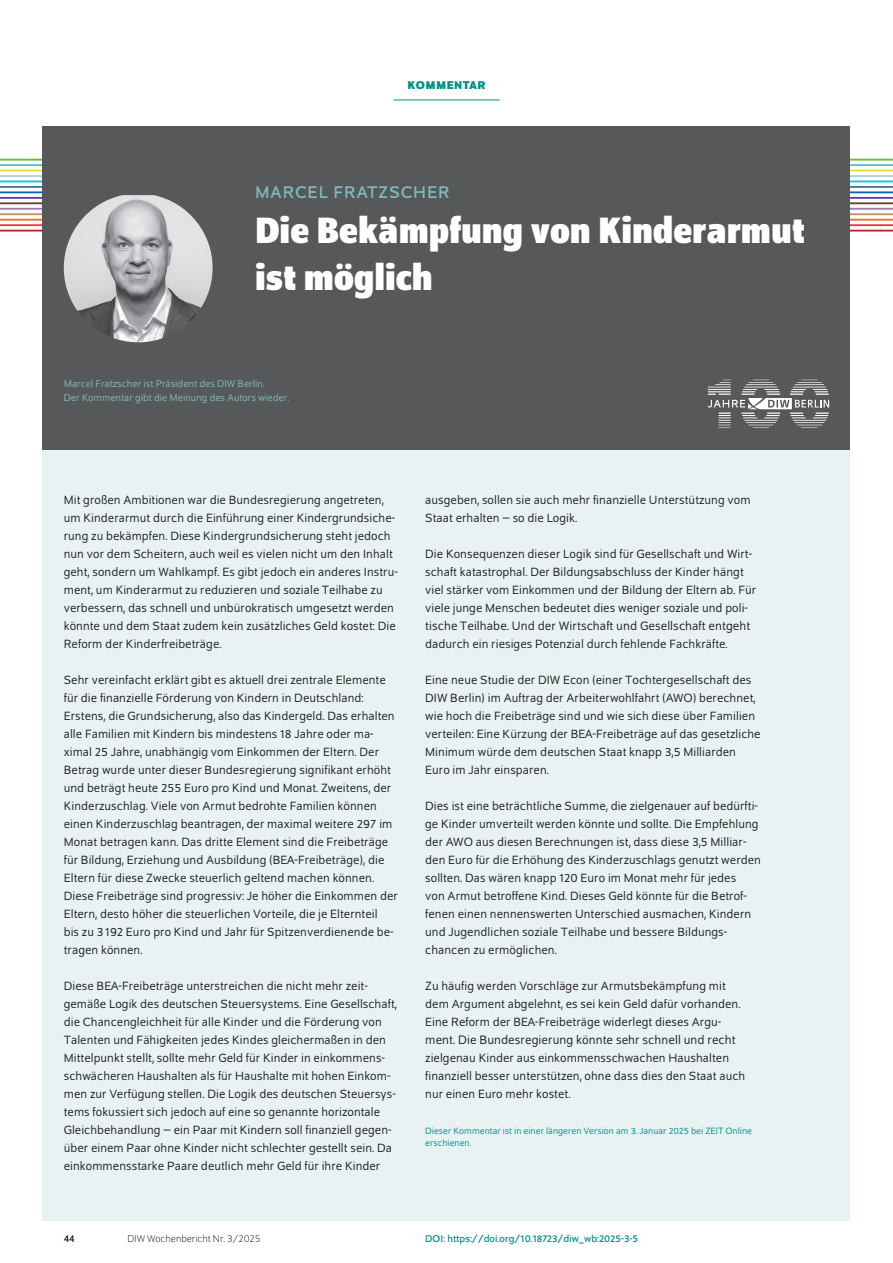
<style>
.page{position:relative;width:893px;height:1263px;background:#fff}
.page>*{position:absolute;margin:0;border:0;box-sizing:border-box;transform-origin:0 0}
.t1{font:700 semi-condensed 39px/46.8px "Schumpeter";color:#fff}
.t2{font:18px "Schumpeter";letter-spacing:.05em;color:#7fbbba}
.t3{font:13.05px "Schumpeter Blond";letter-spacing:.005em;color:#231f20}
.t4{font:12.75px/18px "Schumpeter Blond";letter-spacing:.005em;color:#231f20}
.t5{font:700 12px "Schumpeter";letter-spacing:.04em;color:#009188}
.t6{font:10.5px/13.5px "Schumpeter Blond";color:#7fbbba}
.t7{font:10.5px "Schumpeter";color:#009188}
.t8{font:300 10.5px "Schumpeter";color:#231f20}
.t9{font:10.5px "Schumpeter";color:#231f20}
.t10{font:9.75px/11.7px "Schumpeter Blond";color:#009188}
</style>
<div class="page">
<hr style="left:0;top:159px;width:880px;height:2px;background:#6cb640">
<hr style="left:0;top:164px;width:880px;height:2px;background:#5cc3b6">
<hr style="left:0;top:170px;width:880px;height:1px;background:#e2e318">
<hr style="left:0;top:175px;width:880px;height:2px;background:#bcced8">
<hr style="left:0;top:181px;width:880px;height:1px;background:#15c0f2">
<hr style="left:0;top:186px;width:880px;height:2px;background:#477895">
<hr style="left:0;top:191px;width:880px;height:2px;background:#006dad">
<hr style="left:0;top:197px;width:880px;height:2px;background:#573e99">
<hr style="left:0;top:202px;width:880px;height:2px;background:#6a4430">
<hr style="left:0;top:208px;width:880px;height:2px;background:#9d7db8">
<hr style="left:0;top:213px;width:880px;height:2px;background:#c59565">
<hr style="left:0;top:219px;width:880px;height:2px;background:#f36e21">
<hr style="left:0;top:224px;width:880px;height:2px;background:#ee3d49">
<hr style="left:0;top:230px;width:880px;height:2px;background:#b72837">
<svg style="left:880px;top:159px;width:13px;height:73px"></svg>
<div style="left:43px;top:126px;width:807px;height:324px;background:#57585a"></div>
<hr style="left:393px;top:100px;width:107px;height:1px;background:#009188">
<svg style="left:708px;top:380px;width:121px;height:48px"></svg>
<img style="left:64px;top:195px;width:149px;height:147px">
<div style="left:43px;top:450px;width:807px;height:770px;background:#e9f2f2"></div>
<p class="t5" style="left:407px;top:79px;width:80px">KOMMENTAR</p>
<h2 class="t2" style="left:255px;top:183px;width:196px">MARCEL FRATZSCHER</h2>
<h1 class="t1" style="left:255px;top:207px;width:551px">Die Bekämpfung von Kinderarmut ist möglich</h1>
<p class="t6" style="left:64px;top:377px;width:227px">Marcel Fratzscher ist Präsident des DIW Berlin.<br>Der Kommentar gibt die Meinung des Autors wieder.</p>
<p class="t4" style="left:64px;top:491px;width:336px">Mit großen Ambitionen war die Bundesregierung angetreten, um Kinderarmut durch die Einführung einer Kindergrundsiche&shy;rung zu bekämpfen. Diese Kindergrundsicherung steht jedoch nun vor dem Scheitern, auch weil es vielen nicht um den Inhalt geht, sondern um Wahlkampf. Es gibt jedoch ein anderes Instru&shy;ment, um Kinderarmut zu reduzieren und soziale Teilhabe zu verbessern, das schnell und unbürokratisch umgesetzt werden könnte und dem Staat zudem kein zusätzliches Geld kostet: Die Reform der Kinderfreibeträge.</p>
<p class="t4" style="left:64px;top:671px;width:336px">Sehr vereinfacht erklärt gibt es aktuell drei zentrale Elemente für die finanzielle Förderung von Kindern in Deutschland:<br>Erstens, die Grundsicherung, also das Kindergeld. Das erhalten alle Familien mit Kindern bis mindestens 18 Jahre oder ma&shy;ximal 25 Jahre, unabhängig vom Einkommen der Eltern. Der Betrag wurde unter dieser Bundesregierung signifikant erhöht und beträgt heute 255 Euro pro Kind und Monat. Zweitens, der Kinderzuschlag. Viele von Armut bedrohte Familien können einen Kinderzuschlag beantragen, der maximal weitere 297 im Monat betragen kann. Das dritte Element sind die Freibeträge für Bildung, Erziehung und Ausbildung (BEA-Freibeträge), die Eltern für diese Zwecke steuerlich geltend machen können.<br>Diese Freibeträge sind progressiv: Je höher die Einkommen der Eltern, desto höher die steuerlichen Vorteile, die je Elternteil<br>bis zu 3 192 Euro pro Kind und Jahr für Spitzenverdienende be&shy;tragen können.</p>
<p class="t4" style="left:64px;top:977px;width:335px">Diese BEA-Freibeträge unterstreichen die nicht mehr zeit&shy;gemäße Logik des deutschen Steuersystems. Eine Gesellschaft, die Chancengleichheit für alle Kinder und die Förderung von Talenten und Fähigkeiten jedes Kindes gleichermaßen in den Mittelpunkt stellt, sollte mehr Geld für Kinder in einkommens&shy;schwächeren Haushalten als für Haushalte mit hohen Einkom&shy;men zur Verfügung stellen. Die Logik des deutschen Steuersys&shy;tems fokussiert sich jedoch auf eine so genannte horizontale Gleichbehandlung – ein Paar mit Kindern soll finanziell gegen&shy;über einem Paar ohne Kinder nicht schlechter gestellt sein. Da einkommensstarke Paare deutlich mehr Geld für ihre Kinder</p>
<p class="t9" style="left:64px;top:1233px;width:12px">44</p>
<p class="t8" style="left:128px;top:1234px;width:134px">DIW Wochenbericht Nr. 3/2025</p>
<p class="t4" style="left:425px;top:491px;width:327px">ausgeben, sollen sie auch mehr finanzielle Unterstützung vom<br>Staat erhalten – so die Logik.</p>
<p class="t4" style="left:425px;top:545px;width:332px">Die Konsequenzen dieser Logik sind für Gesellschaft und Wirt&shy;schaft katastrophal. Der Bildungsabschluss der Kinder hängt viel stärker vom Einkommen und der Bildung der Eltern ab. Für viele junge Menschen bedeutet dies weniger soziale und poli-</p>
<p class="t3" style="left:425px;top:619px;width:326px">tische Teilhabe. Und der Wirtschaft und Gesellschaft entgeht</p>
<p class="t4" style="left:425px;top:635px;width:304px">dadurch ein riesiges Potenzial durch fehlende Fachkräfte.</p>
<p class="t4" style="left:425px;top:671px;width:337px">Eine neue Studie der DIW Econ (einer Tochtergesellschaft des DIW Berlin) im Auftrag der Arbeiterwohlfahrt (AWO) berechnet, wie hoch die Freibeträge sind und wie sich diese über Familien verteilen: Eine Kürzung der BEA-Freibeträge auf das gesetzliche Minimum würde dem deutschen Staat knapp 3,5 Milliarden Euro im Jahr einsparen.</p>
<p class="t4" style="left:425px;top:797px;width:337px">Dies ist eine beträchtliche Summe, die zielgenauer auf bedürfti&shy;ge Kinder umverteilt werden könnte und sollte. Die Empfehlung der AWO aus diesen Berechnungen ist, dass diese 3,5 Milliar&shy;den Euro für die Erhöhung des Kinderzuschlags genutzt werden sollten. Das wären knapp 120 Euro im Monat mehr für jedes<br>von Armut betroffene Kind. Dieses Geld könnte für die Betrof&shy;fenen einen nennenswerten Unterschied ausmachen, Kindern und Jugendlichen soziale Teilhabe und bessere Bildungs&shy;chancen zu ermöglichen.</p>
<p class="t4" style="left:425px;top:977px;width:317px">Zu häufig werden Vorschläge zur Armutsbekämpfung mit dem Argument abgelehnt, es sei kein Geld dafür vorhanden.<br>Eine Reform der BEA-Freibeträge widerlegt dieses Argu-</p>
<p class="t3" style="left:425px;top:1033px;width:312px">ment. Die Bundesregierung könnte sehr schnell und recht</p>
<p class="t4" style="left:425px;top:1049px;width:321px">zielgenau Kinder aus einkommensschwachen Haushalten finanziell besser unterstützen, ohne dass dies den Staat auch nur einen Euro mehr kostet.</p>
<p class="t10" style="left:425px;top:1125px;width:328px">Dieser Kommentar ist in einer längeren Version am 3. Januar 2025 bei ZEIT Online erschienen.</p>
<p class="t7" style="left:425px;top:1233px;width:214px">DOI: https://doi.org/10.18723/diw_wb:2025-3-5</p>
</div>
